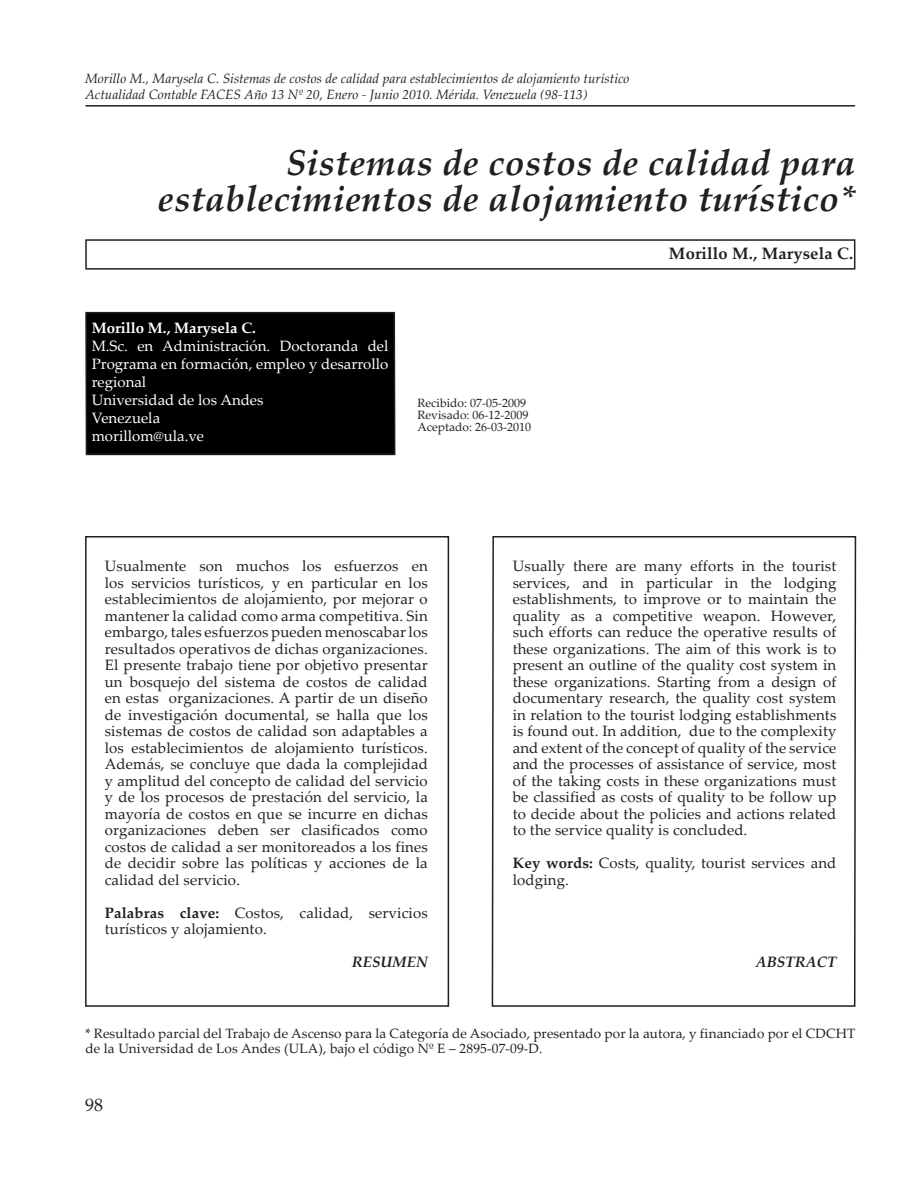
<style>
.page{position:relative;width:919px;height:1189px;background:#fff}
.page>*{position:absolute;margin:0;border:0;box-sizing:border-box;transform-origin:0 0}
.Titulos_de_capitulos{font:italic 700 36px/36px "Palatino Linotype";letter-spacing:.01em;color:#231f20;text-align:right}
.t1{font:18px "Palatino Linotype";color:#231f20}
.Autor_debajo_del_tit{font:700 16.5px "Palatino Linotype";letter-spacing:.01em;color:#231f20}
.Resumen{font:15px/16.5px "Palatino Linotype";letter-spacing:.01em;color:#231f20;text-align:justify}
.Abstract{font:15px/16.5px "Palatino Linotype";letter-spacing:.01em;color:#231f20;text-align:justify}
.Autor{font:15px/18px "Palatino Linotype";color:#fff;text-align:justify}
.Autor-2{font:700 15px "Palatino Linotype";color:#fff}
.Titulo_Abstract{font:italic 700 15px "Palatino Linotype";letter-spacing:.01em;color:#231f20}
.Titulo_de_resumen{font:italic 700 15px "Palatino Linotype";letter-spacing:.01em;color:#231f20}
.Pie_de_página{font:13.5px/15px "Palatino Linotype";letter-spacing:.01em;color:#231f20}
.Encabezados_Der{font:italic 13.5px "Palatino Linotype";color:#231f20}
.Fecha{font:12px "Palatino Linotype";color:#231f20}
.s1{font-weight:700}
</style>
<div class="page">
<hr style="left:85px;top:105px;width:770px;height:2px;background:#231f20">
<div style="left:85px;top:239px;width:770px;height:30px;border:2px solid #231f20"></div>
<div style="left:86px;top:313px;width:308px;height:141px;background:#000"></div>
<div style="left:85px;top:312px;width:310px;height:143px;border:2px solid #231f20"></div>
<div style="left:85px;top:536px;width:364px;height:470px;border:2px solid #231f20"></div>
<svg style="left:491px;top:536px;width:365px;height:471px"></svg>
<p class="Encabezados_Der" style="left:85px;top:69px;width:546px">Morillo M., Marysela C. Sistemas de costos de calidad para establecimientos de alojamiento turístico</p>
<p class="Encabezados_Der" style="left:85px;top:85px;width:504px">Actualidad Contable FACES Año 13 Nº 20, Enero - Junio 2010. Mérida. Venezuela (98-113)</p>
<p class="Titulos_de_capitulos" style="left:158px;top:144px;width:698px">Sistemas de costos de calidad para establecimientos de alojamiento turístico*</p>
<p class="Autor_debajo_del_tit" style="left:669px;top:242px;width:186px">Morillo M., Marysela C.</p>
<p class="Autor-2" style="left:92px;top:318px;width:166px">Morillo M., Marysela C.</p>
<p class="Autor" style="left:92px;top:337px;width:298px">M.Sc. en Administración. Doctoranda del Programa en formación, empleo y desarrollo regional</p>
<p class="Autor" style="left:92px;top:391px;width:173px">Universidad de los Andes</p>
<p class="Autor" style="left:92px;top:409px;width:70px">Venezuela</p>
<p class="Autor" style="left:92px;top:427px;width:114px">morillom@ula.ve</p>
<p class="Fecha" style="left:417px;top:394px;width:110px">Recibido: 07-05-2009</p>
<p class="Fecha" style="left:417px;top:406px;width:112px">Revisado: 06-12-2009</p>
<p class="Fecha" style="left:417px;top:418px;width:115px">Aceptado: 26-03-2010</p>
<p class="Resumen" style="left:105px;top:557px;width:324px">Usualmente son muchos los esfuerzos en los servicios turísticos, y en particular en los establecimientos de alojamiento, por mejorar o mantener la calidad como arma competitiva. Sin embargo, tales esfuerzos pueden menoscabar los resultados operativos de dichas organizaciones.<br>El presente trabajo tiene por objetivo presentar un bosquejo del sistema de costos de calidad en estas organizaciones. A partir de un diseño de investigación documental, se halla que los sistemas de costos de calidad son adaptables a los establecimientos de alojamiento turísticos.<br>Además, se concluye que dada la complejidad y amplitud del concepto de calidad del servicio y de los procesos de prestación del servicio, la mayoría de costos en que se incurre en dichas organizaciones deben ser clasificados como costos de calidad a ser monitoreados a los fines de decidir sobre las políticas y acciones de la calidad del servicio.</p>
<p class="Resumen" style="left:105px;top:903px;width:324px"><span class="s1">Palabras clave:</span> Costos, calidad, servicios turísticos y alojamiento.</p>
<p class="Titulo_de_resumen" style="left:352px;top:951px;width:77px">RESUMEN</p>
<p class="Abstract" style="left:512px;top:557px;width:325px">Usually there are many efforts in the tourist services, and in particular in the lodging establishments, to improve or to maintain the quality as a competitive weapon. However, such efforts can reduce the operative results of these organizations. The aim of this work is to present an outline of the quality cost system in these organizations. Starting from a design of documentary research, the quality cost system in relation to the tourist lodging establishments is found out. In addition, due to the complexity and extent of the concept of quality of the service and the processes of assistance of service, most of the taking costs in these organizations must be classified as costs of quality to be follow up to decide about the policies and actions related to the service quality is concluded.</p>
<p class="Abstract" style="left:512px;top:854px;width:325px"><span class="s1">Key words:</span> Costs, quality, tourist services and lodging.</p>
<p class="Titulo_Abstract" style="left:755px;top:951px;width:82px">ABSTRACT</p>
<p class="Pie_de_página" style="left:85px;top:1025px;width:771px">* Resultado parcial del Trabajo de Ascenso para la Categoría de Asociado, presentado por la autora, y financiado por el CDCHT de la Universidad de Los Andes (ULA), bajo el código Nº E – 2895-07-09-D.</p>
<p class="t1" style="left:85px;top:1091px;width:19px">98</p>
</div>
